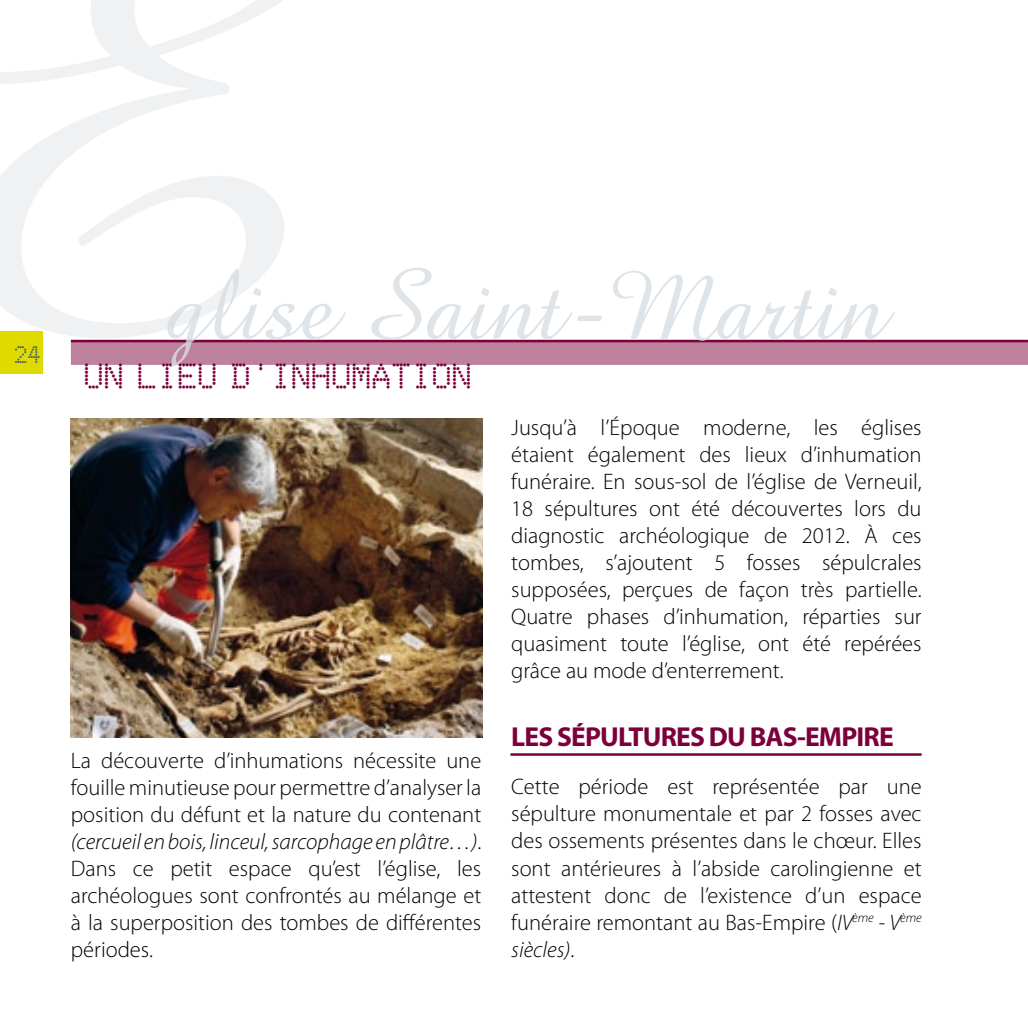
<style>
.page{position:relative;width:1028px;height:1028px;background:#fff}
.page>*{position:absolute;margin:0;border:0;box-sizing:border-box;transform-origin:0 0}
.t1{font:100px "Amazone BT";color:#d8dee3}
.t2{font:29.75px "Gangway";color:#7b003b;scale:.95 1}
.t3{font:700 27.5px "Myriad Pro";letter-spacing:-.03em;color:#7b003b}
.t4{font:300 22.5px/27px "Myriad Pro";color:#000;text-align:justify}
.t5{font:20px "Gangway";color:#4a5c68;scale:.93 1}
.s1{font-style:italic}
</style>
<div class="page">
<div style="left:0;top:331px;width:43px;height:42px;background:#dfdb00"></div>
<hr style="left:510px;top:753px;width:411px;height:2px;background:#7b003b">
<div style="left:71px;top:340px;width:957px;height:25px;background:#bd809d"></div>
<hr style="left:71px;top:340px;width:957px;height:2px;background:#7b003b">
<svg style="left:0;top:0;width:284px;height:338px"></svg>
<img style="left:71px;top:418px;width:411px;height:319px">
<p class="t5" style="left:14px;top:343px;width:30px">24</p>
<h1 class="t1" style="left:168px;top:249px;width:719px">glise Saint-Martin</h1>
<h2 class="t2" style="left:83px;top:358px;width:410px">UN LIEU D’INHUMATION</h2>
<p class="t4" style="left:71px;top:747px;width:412px">La découverte d’inhumations nécessite une fouille minutieuse pour permettre d’analyser la position du défunt et la nature du contenant <span class="s1">(cercueil en bois, linceul, sarcophage en plâtre…)</span>.<br>Dans ce petit espace qu’est l’église, les archéologues sont confrontés au mélange et à la superposition des tombes de différentes périodes.</p>
<p class="t4" style="left:511px;top:414px;width:412px">Jusqu’à l’époque moderne, les églises étaient également des lieux d’inhumation funéraire. En sous-sol de l’église de Verneuil, 18 sépultures ont été découvertes lors du diagnostic archéologique de 2012. À ces tombes, s’ajoutent 5 fosses sépulcrales supposées, perçues de façon très partielle.<br>Quatre phases d’inhumation, réparties sur quasiment toute l’église, ont été repérées grâce au mode d’enterrement.</p>
<p class="t3" style="left:511px;top:719px;width:384px">LES SÉPULTURES DU BAS-EMPIRE</p>
<p class="t4" style="left:511px;top:774px;width:412px">Cette période est représentée par une sépulture monumentale et par 2 fosses avec des ossements présentes dans le chœur. Elles sont antérieures à l’abside carolingienne et attestent donc de l’existence d’un espace funéraire remontant au Bas-Empire (<span class="s1">IV</span><sup>ème</sup> <span class="s1">- V</span><sup>ème </sup><span class="s1">siècles)</span>.</p>
</div>
